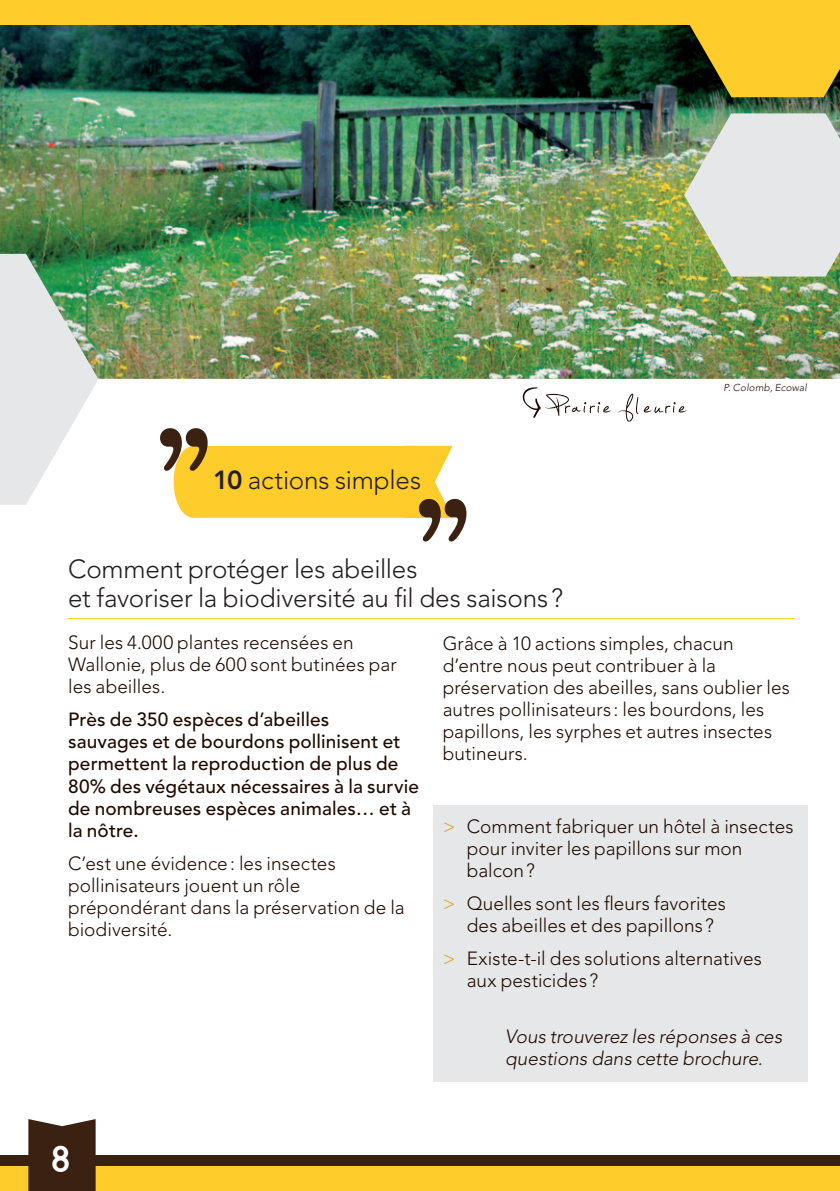
<style>
.page{position:relative;width:840px;height:1191px;background:#fff}
.page>*{position:absolute;margin:0;border:0;box-sizing:border-box;transform-origin:0 0}
.t1{font:50px "Jellyka Estryas Handwriting";letter-spacing:.065em;color:#1f0b00}
.t2{font:500 39px "Horatio D";color:#fff}
.t3{font:300 26px/28.6px "Avenir LT Std";letter-spacing:-.01em;color:#231f20}
.t4{font:300 19px/22px "Avenir LT Std";letter-spacing:.005em;color:#1f0b00}
.t5{font:500 19px/22px "Avenir LT Std";letter-spacing:.01em;color:#1f0b00}
.t6{font:italic 300 19px/22px "Avenir LT Std";letter-spacing:.005em;color:#1f0b00}
.t7{font:300 10px "Avenir LT Std";color:#1f0b00}
.s1{font-weight:800}
.s2{color:#de9f10}
</style>
<div class="page">
<div style="left:0;top:1155px;width:839px;height:20px;background:#3a2111"></div>
<img style="left:0;top:25px;width:839px;height:354px">
<div style="left:432px;top:805px;width:374px;height:276px;background:#e6e7e9"></div>
<svg style="left:160px;top:428px;width:306px;height:113px"></svg>
<svg style="left:685px;top:25px;width:154px;height:72px;background:#cfaa24"></svg>
<svg style="left:0;top:254px;width:98px;height:251px"></svg>
<svg style="left:683px;top:113px;width:156px;height:163px;background:#d4dacf"></svg>
<hr style="left:68px;top:618px;width:726px;height:1px;background:#fecd2b">
<svg style="left:522px;top:387px;width:18px;height:31px"></svg>
<div style="left:0;top:1166px;width:839px;height:25px;background:#fecd2b"></div>
<svg style="left:28px;top:1119px;width:68px;height:72px"></svg>
<div style="left:0;top:0;width:839px;height:25px;background:#fecd2b"></div>
<h3 class="t3" style="left:213px;top:466px;width:209px"><span class="s1">10</span> actions simples</h3>
<h1 class="t1" style="left:550px;top:385px;width:136px">Prairie fleurie</h1>
<h3 class="t3" style="left:68px;top:555px;width:496px">Comment protéger les abeilles<br>et favoriser la biodiversité au fil des saisons?</h3>
<p class="t7" style="left:723px;top:382px;width:86px">P. Colomb,Ecowal</p>
<p class="t4" style="left:68px;top:631px;width:330px">Sur les 4.000 plantes recensées en<br>Wallonie, plus de 600 sont butinées par les abeilles.</p>
<p class="t5" style="left:68px;top:709px;width:352px">Près de 350 espèces d’abeilles<br>sauvages et de bourdons pollinisent et permettent la reproduction de plus de<br>80% des végétaux nécessaires à la survie de nombreuses espèces animales… et à la nôtre.</p>
<p class="t4" style="left:68px;top:852px;width:338px">C’est une évidence: les insectes pollinisateurs jouent un rôle prépondérant dans la préservation de la biodiversité.</p>
<p class="t4" style="left:442px;top:632px;width:348px">Grâce à 10 actions simples, chacun d’entre nous peut contribuer à la préservation des abeilles, sans oublier les autres pollinisateurs : les bourdons, les papillons, les syrphes et autres insectes butineurs.</p>
<p class="t4" style="left:466px;top:815px;width:328px;text-indent:-24px"><span class="s2">&gt;</span> Comment fabriquer un hôtel à insectes pour inviter les papillons sur mon balcon?</p>
<p class="t4" style="left:466px;top:892px;width:261px;text-indent:-24px"><span class="s2">&gt;</span> Quelles sont les fleurs favorites des abeilles et des papillons?</p>
<p class="t4" style="left:466px;top:947px;width:296px;text-indent:-24px"><span class="s2">&gt;</span> Existe-t-il des solutions alternatives aux pesticides?</p>
<p class="t6" style="left:505px;top:1026px;width:278px">Vous trouverez les réponses à ces questions dans cette brochure.</p>
<h2 class="t2" style="left:52px;top:1137px;width:19px">8</h2>
</div>
